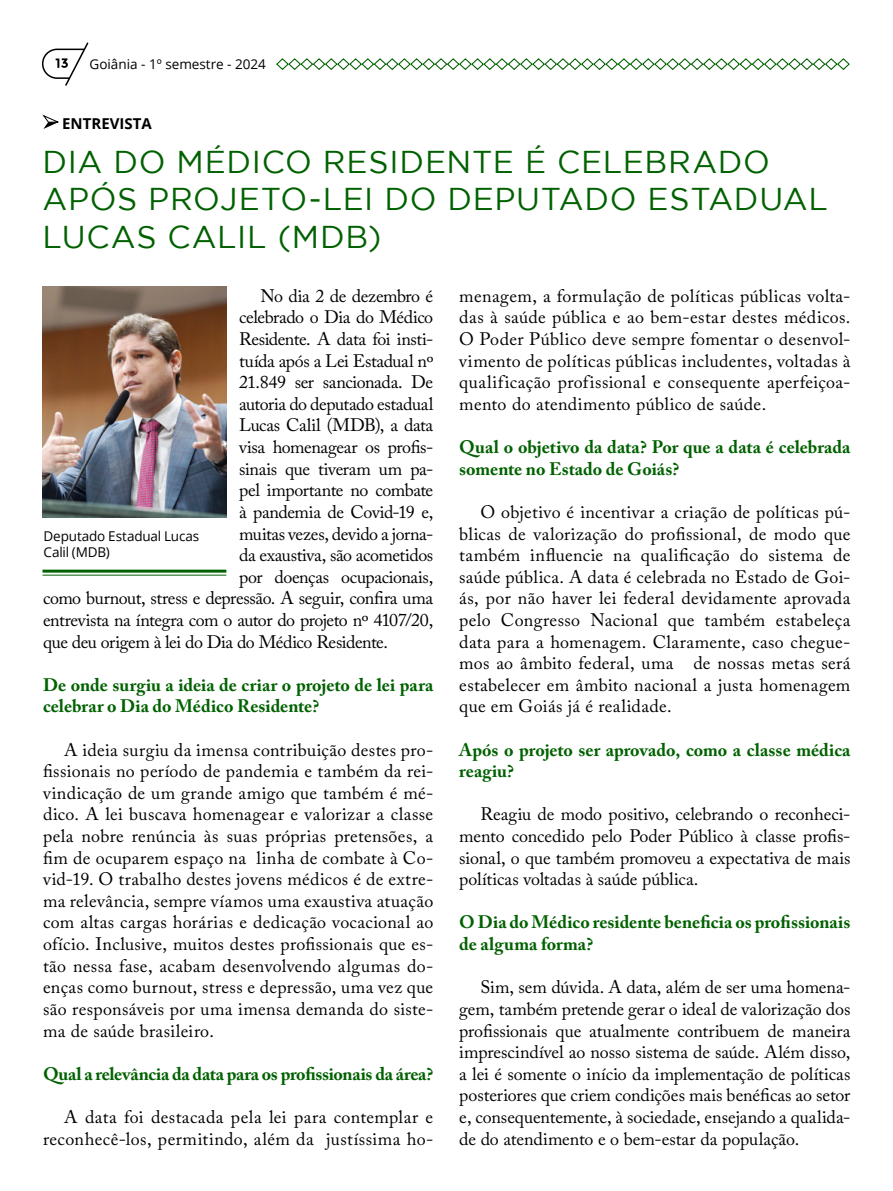
<style>
.page{position:relative;width:893px;height:1191px;background:#fff}
.page>*{position:absolute;margin:0;border:0;box-sizing:border-box;transform-origin:0 0}
.t1{font:31.5px/37.8px "Gotham";letter-spacing:.02em;color:#016100}
.t2{font:18px/21.6px "Adobe Caslon Pro";letter-spacing:-.01em;color:#000;text-align:justify}
.t3{font:700 18px/21.6px "Adobe Caslon Pro";color:#016100}
.t4{font:18px/21.6px "Adobe Caslon Pro";letter-spacing:.02em;color:#000;text-align:right}
.t5{font:18px "Adobe Caslon Pro";letter-spacing:-.03em;color:#000}
.t6{font:700 15px "Open Sans";color:#000}
.t7{font:13.5px/16.2px "Open Sans";color:#000}
</style>
<div class="page">
<img style="left:43px;top:286px;width:183px;height:231px">
<svg style="left:42px;top:115px;width:17px;height:14px"></svg>
<svg style="left:276px;top:58px;width:574px;height:12px"></svg>
<hr style="left:43px;top:569px;width:183px;height:3px;background:#016100">
<hr style="left:43px;top:574px;width:183px;height:1px;background:#016100">
<svg style="left:42px;top:42px;width:46px;height:44px"></svg>
<p class="t7" style="left:90px;top:56px;width:178px">Goiânia - 1º semestre - 2024</p>
<p class="t6" style="left:62px;top:113px;width:91px">ENTREVISTA</p>
<h1 class="t1" style="left:43px;top:142px;width:787px">DIA DO MÉDICO RESIDENTE É CELEBRADO<br>APÓS PROJETO-LEI DO DEPUTADO ESTADUAL<br>LUCAS CALIL (MDB)</h1>
<p class="t2" style="left:260px;top:285px;width:174px">No dia 2 de dezembro é</p>
<p class="t2" style="left:239px;top:306px;width:196px">celebrado o Dia do Médico</p>
<p class="t2" style="left:239px;top:328px;width:196px">Residente. A data foi insti-</p>
<p class="t2" style="left:239px;top:350px;width:196px">tuída após a Lei Estadual nº</p>
<p class="t2" style="left:239px;top:371px;width:196px">21.849 ser sancionada. De</p>
<p class="t2" style="left:239px;top:393px;width:196px">autoria do deputado estadual</p>
<p class="t2" style="left:239px;top:414px;width:196px">Lucas Calil (MDB), a data</p>
<p class="t2" style="left:239px;top:436px;width:196px">visa homenagear os profis-</p>
<p class="t2" style="left:239px;top:458px;width:196px">sinais que tiveram um pa-</p>
<p class="t5" style="left:239px;top:479px;width:196px">pel importante no combate</p>
<p class="t2" style="left:239px;top:501px;width:196px">à pandemia de Covid-19 e,</p>
<p class="t2" style="left:239px;top:522px;width:196px">muitas vezes, devido a jorna-</p>
<p class="t2" style="left:239px;top:544px;width:196px">da exaustiva, são acometidos</p>
<p class="t2" style="left:239px;top:566px;width:196px">por doenças ocupacionais,</p>
<p class="t2" style="left:43px;top:587px;width:392px">como burnout, stress e depressão. A seguir, confira uma</p>
<p class="t2" style="left:43px;top:609px;width:392px">entrevista na íntegra com o autor do projeto nº 4107/20,</p>
<p class="t2" style="left:43px;top:630px;width:347px">que deu origem à lei do Dia do Médico Residente.</p>
<p class="t3" style="left:43px;top:674px;width:392px">De onde surgiu a ideia de criar o projeto de lei para celebrar o Dia do Médico Residente?</p>
<p class="t2" style="left:43px;top:738px;width:392px;text-indent:21px">A ideia surgiu da imensa contribuição destes pro&shy;fissionais no período de pandemia e também da rei&shy;vindicação de um grande amigo que também é mé&shy;dico. A lei buscava homenagear e valorizar a classe pela nobre renúncia às suas próprias pretensões, a fim de ocuparem espaço na linha de combate à Co&shy;vid-19. O trabalho destes jovens médicos é de extre&shy;ma relevância, sempre víamos uma exaustiva atuação com altas cargas horárias e dedicação vocacional ao ofício. Inclusive, muitos destes profissionais que es&shy;tão nessa fase, acabam desenvolvendo algumas do&shy;enças como burnout, stress e depressão, uma vez que são responsáveis por uma imensa demanda do siste&shy;ma de saúde brasileiro.</p>
<p class="t3" style="left:43px;top:1062px;width:392px">Qual a relevância da data para os profissionais da área?</p>
<p class="t4" style="left:43px;top:1106px;width:392px">A data foi destacada pela lei para contemplar e reconhecê-los, permitindo, além da justíssima ho-</p>
<p class="t2" style="left:459px;top:285px;width:393px">menagem, a formulação de políticas públicas volta&shy;das à saúde pública e ao bem-estar destes médicos.<br>O Poder Público deve sempre fomentar o desenvol&shy;vimento de políticas públicas includentes, voltadas à qualificação profissional e consequente aperfeiçoa&shy;mento do atendimento público de saúde.</p>
<p class="t3" style="left:459px;top:436px;width:393px">Qual o objetivo da data? Por que a data é celebrada somente no Estado de Goiás?</p>
<p class="t2" style="left:459px;top:501px;width:393px;text-indent:21px">O objetivo é incentivar a criação de políticas pú&shy;blicas de valorização do profissional, de modo que também influencie na qualificação do sistema de saúde pública. A data é celebrada no Estado de Goi&shy;ás, por não haver lei federal devidamente aprovada pelo Congresso Nacional que também estabeleça data para a homenagem. Claramente, caso chegue&shy;mos ao âmbito federal, uma de nossas metas será estabelecer em âmbito nacional a justa homenagem que em Goiás já é realidade.</p>
<p class="t3" style="left:459px;top:738px;width:393px">Após o projeto ser aprovado, como a classe médica reagiu?</p>
<p class="t2" style="left:459px;top:803px;width:393px;text-indent:21px">Reagiu de modo positivo, celebrando o reconheci&shy;mento concedido pelo Poder Público à classe profis&shy;sional, o que também promoveu a expectativa de mais políticas voltadas à saúde pública.</p>
<p class="t3" style="left:459px;top:911px;width:393px">O Dia do Médico residente beneficia os profissionais de alguma forma?</p>
<p class="t2" style="left:459px;top:976px;width:393px;text-indent:21px">Sim, sem dúvida. A data, além de ser uma homena&shy;gem, também pretende gerar o ideal de valorização dos profissionais que atualmente contribuem de maneira imprescindível ao nosso sistema de saúde. Além disso, a lei é somente o início da implementação de políticas posteriores que criem condições mais benéficas ao setor e, consequentemente, à sociedade, ensejando a qualida&shy;de do atendimento e o bem-estar da população.</p>
<p class="t7" style="left:44px;top:527px;width:157px">Deputado Estadual Lucas<br>Calil (MDB)</p>
</div>
